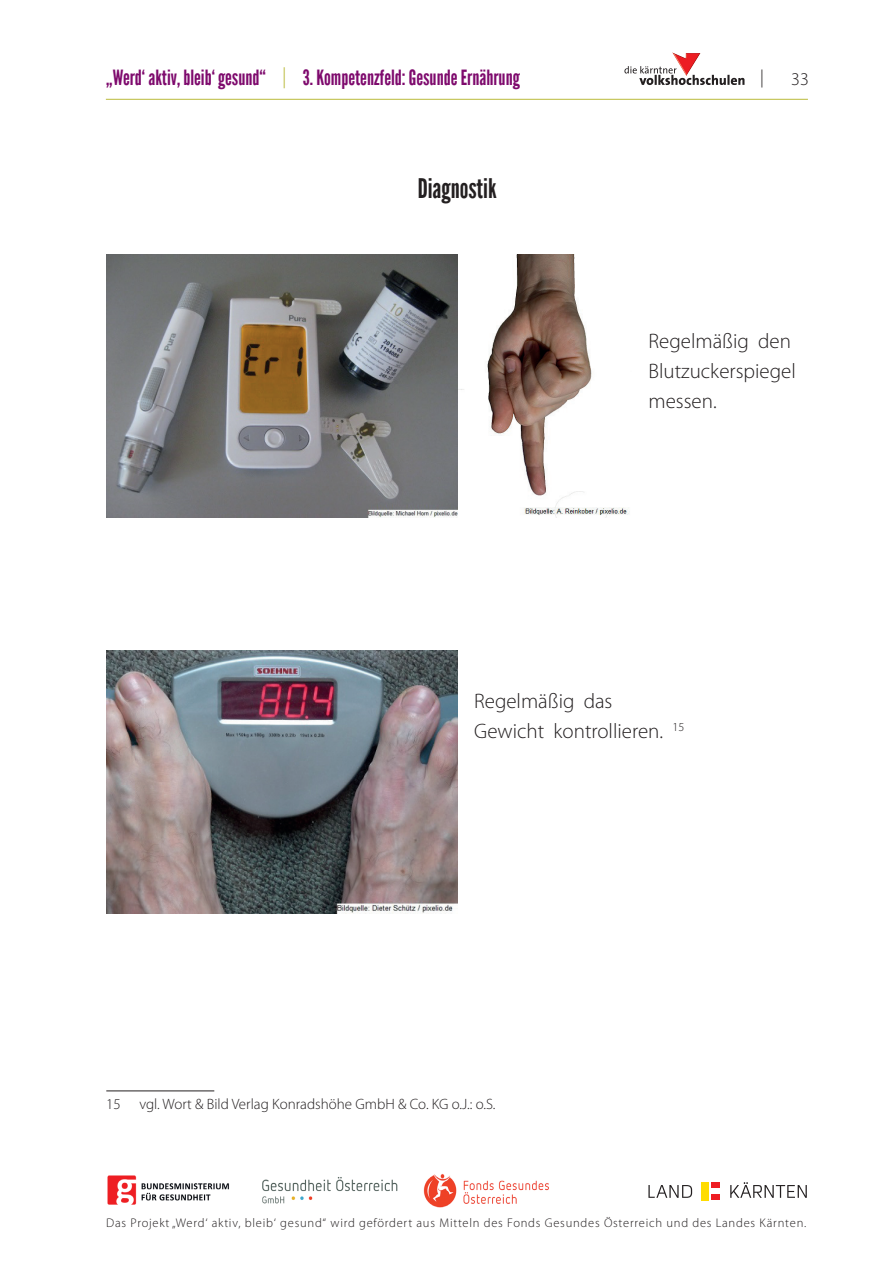
<style>
.page{position:relative;width:893px;height:1263px;background:#fff}
.page>*{position:absolute;margin:0;border:0;box-sizing:border-box;transform-origin:0 0}
.t1{font:27px "League Gothic Extended";color:#231f20}
.t2{font:300 21px/30px "Myriad Pro";color:#231f20}
.t3{font:21px "League Gothic Extended";color:#7e0a6d}
.t4{font:300 18px "Myriad Pro";color:#231f20}
.t5{font:300 15px "Myriad Pro";color:#231f20}
.t6{font:300 12.6px "Myriad Pro";letter-spacing:.06em;color:#231f20}
.s1{font-family:"Myriad Pro";font-weight:300;color:#baba3a}
</style>
<div class="page">
<hr style="left:106px;top:99px;width:702px;height:1px;background:#baba3a">
<img style="left:672px;top:52px;width:29px;height:14px">
<svg style="left:624px;top:66px;width:120px;height:19px"></svg>
<img style="left:107px;top:1174px;width:442px;height:33px">
<svg style="left:648px;top:1182px;width:159px;height:16px"></svg>
<div style="left:711px;top:1182px;width:9px;height:6px;background:#ee1d23"></div>
<div style="left:711px;top:1194px;width:9px;height:6px;background:#ee1d23"></div>
<div style="left:701px;top:1182px;width:7px;height:18px;background:#ffdc01"></div>
<hr style="left:106px;top:1090px;width:108px;height:1px;background:#231f20">
<img style="left:106px;top:254px;width:524px;height:263px">
<img style="left:106px;top:651px;width:351px;height:263px">
<h2 class="t3" style="left:106px;top:65px;width:415px">„Werd‘ aktiv, bleib‘ gesund“ <span class="s1">|</span> 3. Kompetenzfeld: Gesunde Ernährung</h2>
<h3 class="t4" style="left:760px;top:67px;width:5px">|</h3>
<h3 class="t4" style="left:791px;top:69px;width:19px">33</h3>
<h1 class="t1" style="left:418px;top:172px;width:80px">Diagnostik</h1>
<h2 class="t2" style="left:649px;top:326px;width:149px">Regelmäßig den<br>Blutzuckerspiegel messen.</h2>
<h2 class="t2" style="left:474px;top:686px;width:212px">Regelmäßig das<br>Gewicht kontrollieren. <sup>15</sup></h2>
<p class="t5" style="left:106px;top:1096px;width:391px">15 vgl. Wort &amp; Bild Verlag Konradshöhe GmbH &amp; Co. KG o.J.: o.S.</p>
<p class="t6" style="left:106px;top:1216px;width:702px">Das Projekt „Werd‘ aktiv, bleib‘ gesund“ wird gefördert aus Mitteln des Fonds Gesundes Österreich und des Landes Kärnten.</p>
</div>
